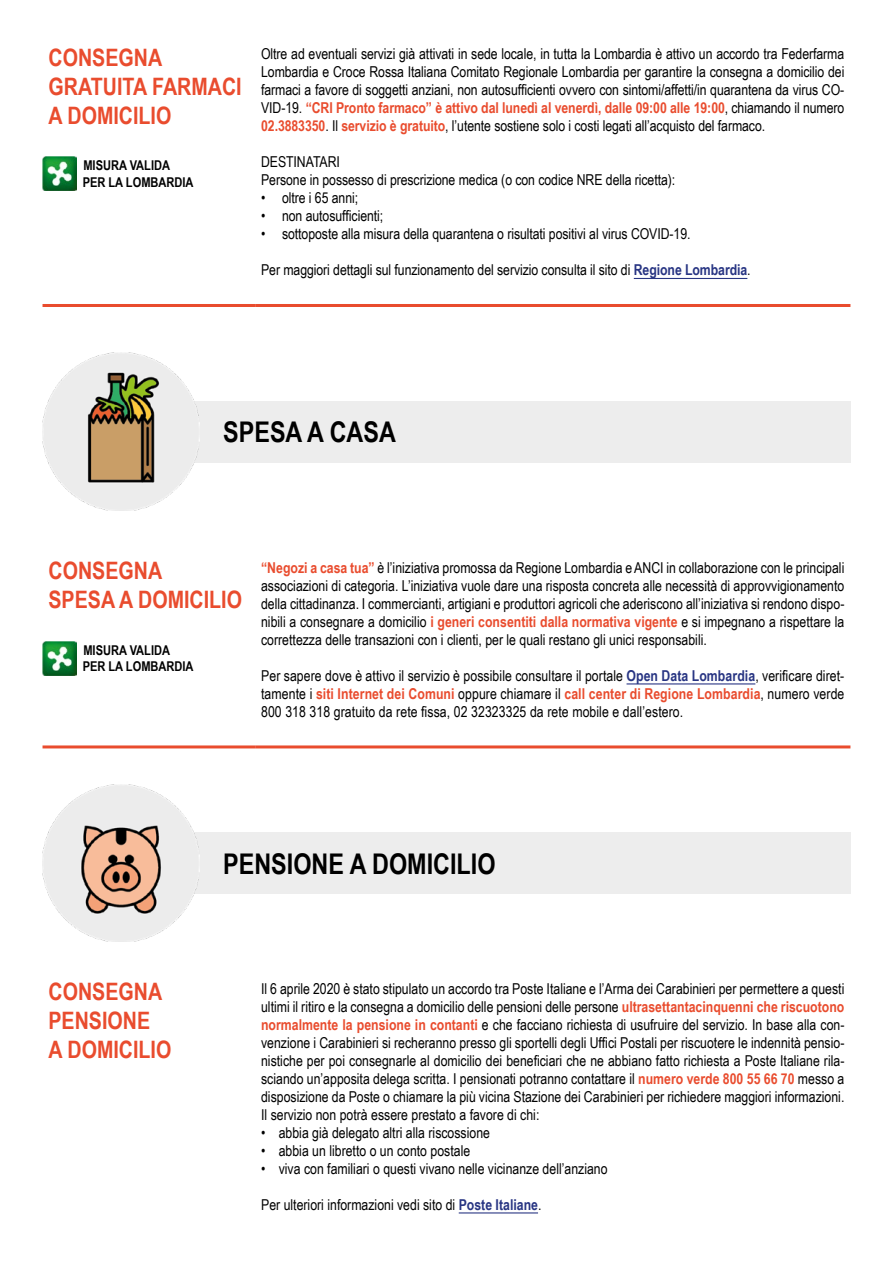
<style>
.page{position:relative;width:893px;height:1263px;background:#fff}
.page>*{position:absolute;margin:0;border:0;box-sizing:border-box;transform-origin:0 0}
.t1{font:700 28.5px "Arial Narrow";color:#000}
.t2{font:700 24px/28.8px "Arial Narrow";color:#e94c2e}
.t3{font:15px/18px "Arial Narrow";color:#000;text-align:justify}
.t4{font:700 13.5px/16.2px "Arial Narrow";color:#000}
.s1{font-weight:700;color:#e94c2e}
.s2{font-weight:700;color:#283583}
</style>
<div class="page">
<hr style="left:43px;top:304px;width:212px;height:3px;background:#e94c2e">
<hr style="left:255px;top:304px;width:595px;height:3px;background:#e94c2e">
<hr style="left:634px;top:278px;width:113px;height:1px;background:#283583">
<img style="left:43px;top:156px;width:34px;height:35px">
<div style="left:87px;top:401px;width:763px;height:61px;background:#ededed"></div>
<img style="left:43px;top:353px;width:157px;height:157px">
<hr style="left:43px;top:745px;width:212px;height:3px;background:#e94c2e">
<hr style="left:255px;top:745px;width:595px;height:3px;background:#e94c2e">
<hr style="left:626px;top:683px;width:129px;height:1px;background:#283583">
<img style="left:43px;top:641px;width:34px;height:34px">
<div style="left:87px;top:832px;width:763px;height:62px;background:#ededed"></div>
<img style="left:43px;top:784px;width:157px;height:158px">
<hr style="left:459px;top:1212px;width:79px;height:1px;background:#283583">
<h2 class="t2" style="left:49px;top:42px;width:195px">CONSEGNA<br>GRATUITA FARMACI<br>A DOMICILIO</h2>
<p class="t4" style="left:83px;top:157px;width:112px">MISURA VALIDA<br>PER LA LOMBARDIA</p>
<p class="t3" style="left:261px;top:45px;width:585px">Oltre ad eventuali servizi già attivati in sede locale, in tutta la Lombardia è attivo un accordo tra Federfarma Lombardia e Croce Rossa Italiana Comitato Regionale Lombardia per garantire la consegna a domicilio dei farmaci a favore di soggetti anziani, non autosufficienti ovvero con sintomi/affetti/in quarantena da virus CO-VID-19. <span class="s1">“CRI Pronto farmaco” è attivo dal lunedì al venerdì, dalle 09:00 alle 19:00</span>, chiamando il numero <span class="s1">02.3883350</span>. Il <span class="s1">servizio è gratuito</span>, l’utente sostiene solo i costi legati all’acquisto del farmaco.</p>
<p class="t3" style="left:261px;top:153px;width:416px">DESTINATARI<br>Persone in possesso di prescrizione medica (o con codice NRE della ricetta):</p>
<p class="t3" style="left:261px;top:189px;width:99px">• oltre i 65 anni;</p>
<p class="t3" style="left:261px;top:207px;width:124px">• non autosufficienti;</p>
<p class="t3" style="left:261px;top:225px;width:431px">• sottoposte alla misura della quarantena o risultati positivi al virus COVID-19.</p>
<p class="t3" style="left:261px;top:261px;width:491px">Per maggiori dettagli sul funzionamento del servizio consulta il sito di <span class="s2">Regione Lombardia</span>.</p>
<h1 class="t1" style="left:223px;top:410px;width:174px">SPESA A CASA</h1>
<h2 class="t2" style="left:49px;top:555px;width:195px">CONSEGNA<br>SPESA A DOMICILIO</h2>
<p class="t4" style="left:83px;top:642px;width:112px">MISURA VALIDA<br>PER LA LOMBARDIA</p>
<p class="t3" style="left:261px;top:558px;width:585px"><span class="s1">“Negozi a casa tua”</span> è l’iniziativa promossa da Regione Lombardia e ANCI in collaborazione con le principali associazioni di categoria. L’iniziativa vuole dare una risposta concreta alle necessità di approvvigionamento della cittadinanza. I commercianti, artigiani e produttori agricoli che aderiscono all’iniziativa si rendono dispo&shy;nibili a consegnare a domicilio <span class="s1">i generi consentiti dalla normativa vigente</span> e si impegnano a rispettare la correttezza delle transazioni con i clienti, per le quali restano gli unici responsabili.</p>
<p class="t3" style="left:261px;top:666px;width:585px">Per sapere dove è attivo il servizio è possibile consultare il portale <span class="s2">Open Data Lombardia</span>, verificare diret&shy;tamente i <span class="s1">siti Internet dei Comuni</span> oppure chiamare il <span class="s1">call center di Regione Lombardia</span>, numero verde 800 318 318 gratuito da rete fissa, 02 32323325 da rete mobile e dall’estero.</p>
<h1 class="t1" style="left:223px;top:842px;width:274px">PENSIONE A DOMICILIO</h1>
<h2 class="t2" style="left:49px;top:976px;width:124px">CONSEGNA<br>PENSIONE<br>A DOMICILIO</h2>
<p class="t3" style="left:261px;top:979px;width:585px">Il 6 aprile 2020 è stato stipulato un accordo tra Poste Italiane e l’Arma dei Carabinieri per permettere a questi ultimi il ritiro e la consegna a domicilio delle pensioni delle persone <span class="s1">ultrasettantacinquenni che riscuotono normalmente la pensione in contanti</span> e che facciano richiesta di usufruire del servizio. In base alla con&shy;venzione i Carabinieri si recheranno presso gli sportelli degli Uffici Postali per riscuotere le indennità pensio&shy;nistiche per poi consegnarle al domicilio dei beneficiari che ne abbiano fatto richiesta a Poste Italiane rila&shy;sciando un’apposita delega scritta. I pensionati potranno contattare il <span class="s1">numero verde 800 55 66 70</span> messo a disposizione da Poste o chiamare la più vicina Stazione dei Carabinieri per richiedere maggiori informazioni.<br>Il servizio non potrà essere prestato a favore di chi:</p>
<p class="t3" style="left:261px;top:1123px;width:230px">• abbia già delegato altri alla riscossione</p>
<p class="t3" style="left:261px;top:1141px;width:211px">• abbia un libretto o un conto postale</p>
<p class="t3" style="left:261px;top:1159px;width:348px">• viva con familiari o questi vivano nelle vicinanze dell’anziano</p>
<p class="t3" style="left:261px;top:1195px;width:282px">Per ulteriori informazioni vedi sito di <span class="s2">Poste Italiane</span>.</p>
</div>
